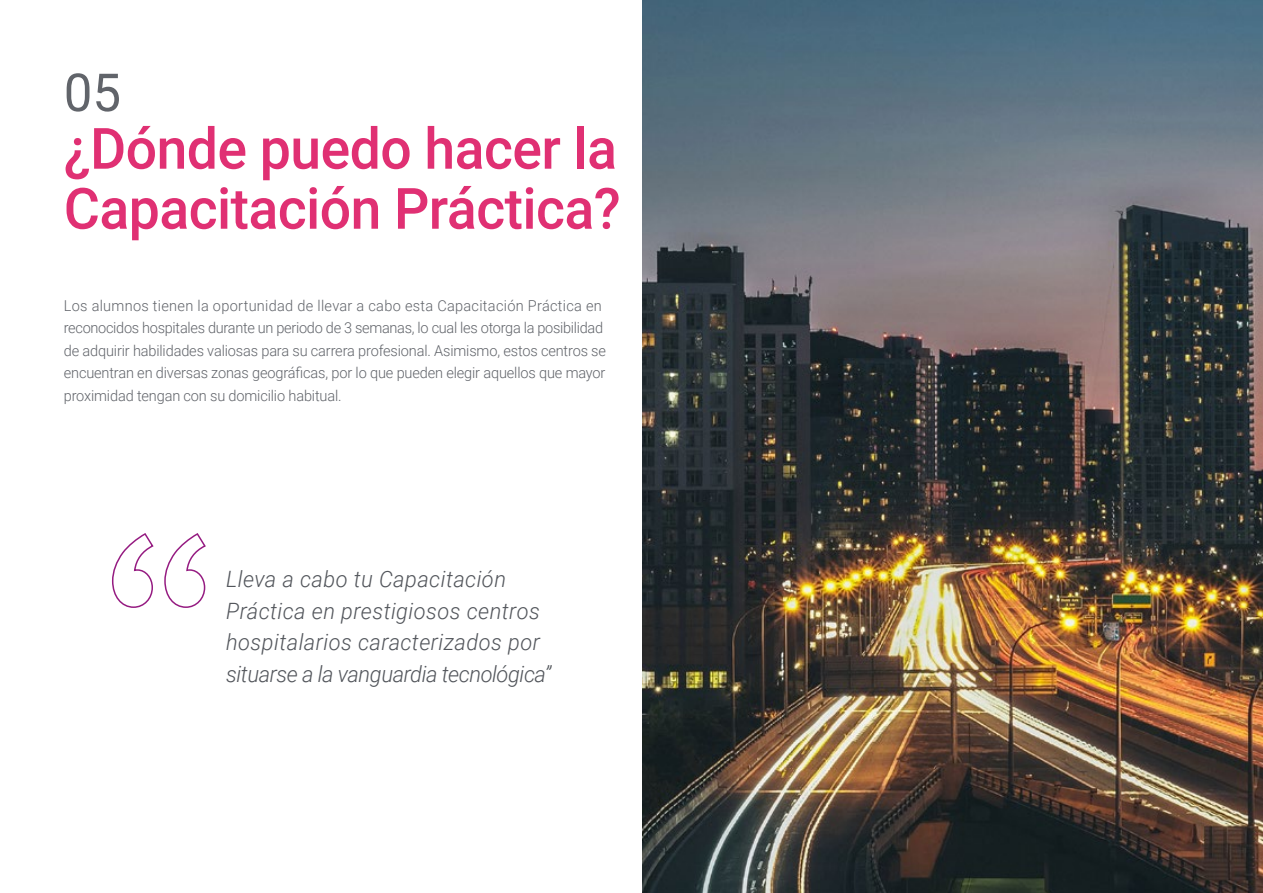
<style>
.page{position:relative;width:1263px;height:893px;background:#fff}
.page>*{position:absolute;margin:0;border:0;box-sizing:border-box;transform-origin:0 0}
.t1{font:500 57px/60px "Roboto";letter-spacing:-.01em;color:#e03073}
.t2{font:52.5px "Roboto";color:#61646a}
.t3{font:italic 300 22.5px/31.5px "Roboto";letter-spacing:.02em;color:#52555b}
.t4{font:300 15px/22.5px "Roboto";letter-spacing:-.01em;color:#61646a}
</style>
<div class="page">
<svg style="left:112px;top:533px;width:94px;height:75px"></svg>
<img style="left:642px;top:0;width:621px;height:893px">
<h2 class="t2" style="left:64px;top:56px;width:59px">05</h2>
<h1 class="t1" style="left:64px;top:116px;width:558px">¿Dónde puedo hacer la<br>Capacitación Práctica?</h1>
<p class="t4" style="left:64px;top:293px;width:544px">Los alumnos tienen la oportunidad de llevar a cabo esta Capacitación Práctica en reconocidos hospitales durante un periodo de 3 semanas, lo cual les otorga la posibilidad de adquirir habilidades valiosas para su carrera profesional. Asimismo, estos centros se encuentran en diversas zonas geográficas, por lo que pueden elegir aquellos que mayor proximidad tengan con su domicilio habitual.</p>
<h3 class="t3" style="left:226px;top:563px;width:327px">Lleva a cabo tu Capacitación Práctica en prestigiosos centros hospitalarios caracterizados por situarse a la vanguardia tecnológica”</h3>
</div>
